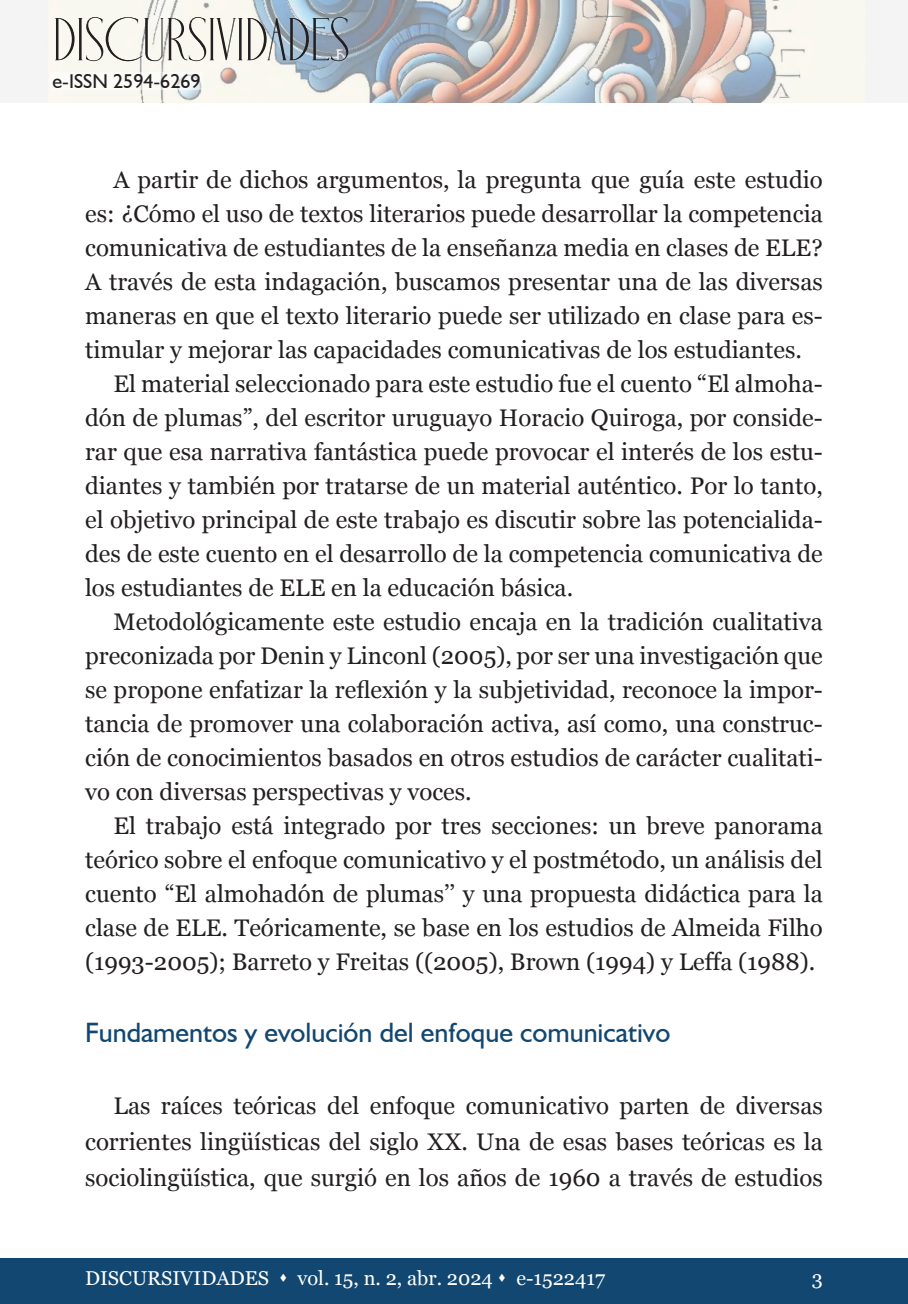
<style>
.page{position:relative;width:908px;height:1304px;background:#fff}
.page>*{position:absolute;margin:0;border:0;box-sizing:border-box;transform-origin:0 0}
.t1{font:60px "Holipop";color:#231f20}
.t2{font:28px "Humanist 521 BT";color:#114770}
.Body_Text{font:24px/34px "Georgia";color:#231f20;text-align:justify}
.t3{font:20px "Georgia";color:#fff}
.t4{font:20px "Humanist 521 BT";color:#231f20}
</style>
<div class="page">
<div style="left:0;top:1259px;width:907px;height:45px;background:#114770"></div>
<img style="left:0;top:0;width:907px;height:103px">
<svg style="left:50px;top:72px;width:153px;height:18px"></svg>
<h1 class="t1" style="left:53px;top:10px;width:298px">DISCURSIVIDADES</h1>
<p class="t4" style="left:52px;top:69px;width:150px">e-ISSN 2594-6269</p>
<p class="Body_Text" style="left:85px;top:162px;width:739px;text-indent:28px">A partir de dichos argumentos, la pregunta que guía este estudio es: ¿Cómo el uso de textos literarios puede desarrollar la competencia comunicativa de estudiantes de la enseñanza media en clases de ELE?<br>A través de esta indagación, buscamos presentar una de las diversas maneras en que el texto literario puede ser utilizado en clase para es&shy;timular y mejorar las capacidades comunicativas de los estudiantes.</p>
<p class="Body_Text" style="left:85px;top:366px;width:739px;text-indent:28px">El material seleccionado para este estudio fue el cuento “El almoha&shy;dón de plumas”, del escritor uruguayo Horacio Quiroga, por conside&shy;rar que esa narrativa fantástica puede provocar el interés de los estu&shy;diantes y también por tratarse de un material auténtico. Por lo tanto, el objetivo principal de este trabajo es discutir sobre las potencialida&shy;des de este cuento en el desarrollo de la competencia comunicativa de los estudiantes de ELE en la educación básica.</p>
<p class="Body_Text" style="left:85px;top:604px;width:739px;text-indent:28px">Metodológicamente este estudio encaja en la tradición cualitativa preconizada por Denin y Linconl (2005), por ser una investigación que se propone enfatizar la reflexión y la subjetividad, reconoce la impor&shy;tancia de promover una colaboración activa, así como, una construc&shy;ción de conocimientos basados en otros estudios de carácter cualitati&shy;vo con diversas perspectivas y voces.</p>
<p class="Body_Text" style="left:85px;top:808px;width:738px;text-indent:28px">El trabajo está integrado por tres secciones: un breve panorama teórico sobre el enfoque comunicativo y el postmétodo, un análisis del cuento “El almohadón de plumas’’ y una propuesta didáctica para la clase de ELE. Teóricamente, se base en los estudios de Almeida Filho (1993-2005); Barreto y Freitas ((2005), Brown (1994) y Leffa (1988).</p>
<p class="t2" style="left:85px;top:1015px;width:586px">Fundamentos y evolución del enfoque comunicativo</p>
<p class="Body_Text" style="left:85px;top:1087px;width:738px;line-height:36px;text-indent:28px">Las raíces teóricas del enfoque comunicativo parten de diversas corrientes lingüísticas del siglo XX. Una de esas bases teóricas es la sociolingüística, que surgió en los años de 1960 a través de estudios</p>
<p class="t3" style="left:85px;top:1264px;width:521px">DISCURSIVIDADES ▲ vol. 15, n. 2, abr. 2024 ▲ e-1522417</p>
<p class="t3" style="left:811px;top:1264px;width:13px">3</p>
</div>
